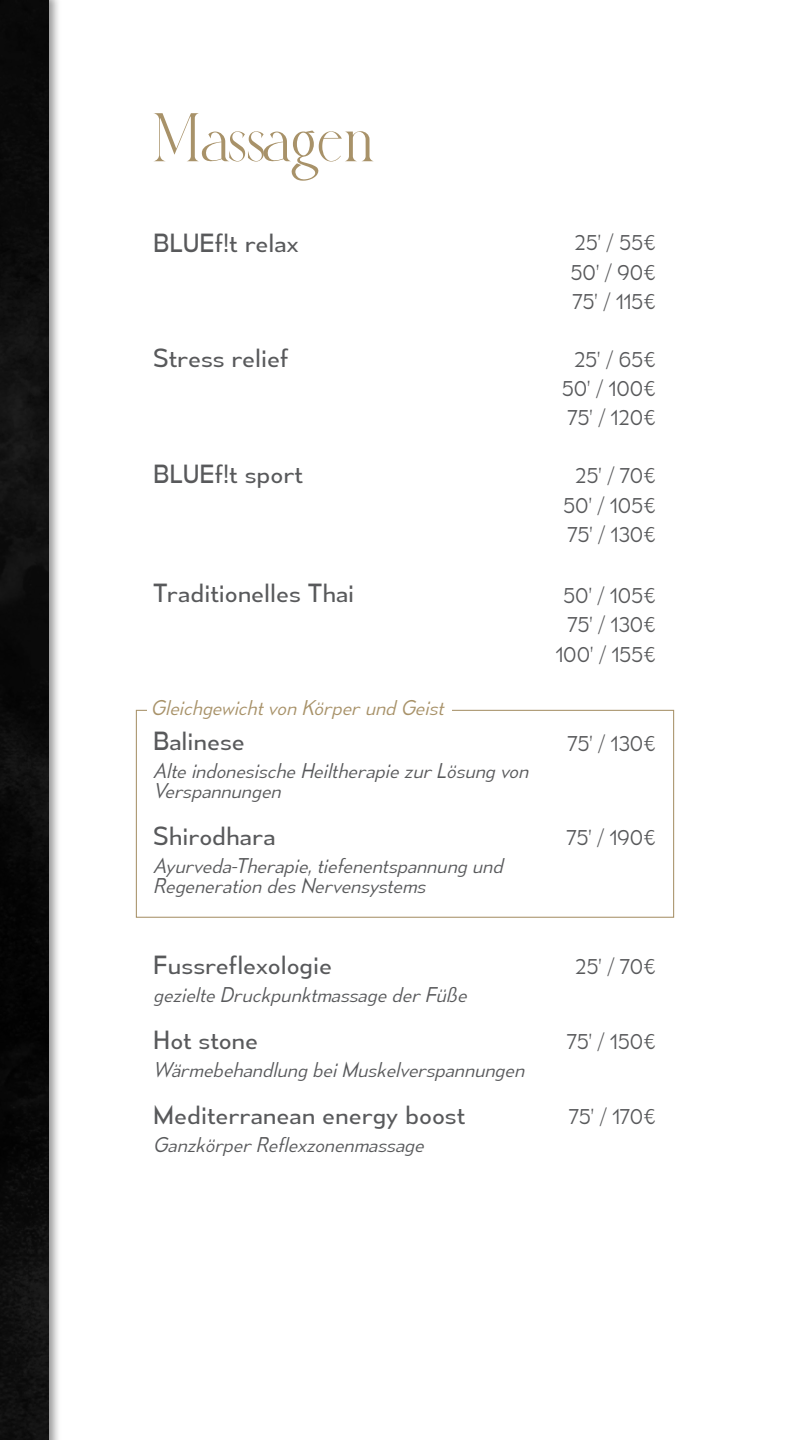
<style>
.page{position:relative;width:810px;height:1440px;background:#fff}
.page>*{position:absolute;margin:0;border:0;box-sizing:border-box;transform-origin:0 0}
.t1{font:55.5px "Balona";letter-spacing:-.045em;color:#a89269}
.t2{font:24px "Mesmerize Bk";color:#58595b}
.t3{font:italic 19.5px/20.2px "Mesmerize Lt";color:#58595b}
.t4{font:19.5px/29.2px "Mesmerize Lt";color:#58595b;text-align:justify}
.t5{font:italic 19.5px "Mesmerize Lt";color:#a89269}
</style>
<div class="page">
<div style="left:0;top:0;width:62px;height:1440px;background:#000;opacity:.42"></div>
<img style="left:0;top:0;width:49px;height:1440px">
<div style="left:136px;top:710px;width:538px;height:208px;border:1px solid #a89269"></div>
<div style="left:147px;top:708px;width:305px;height:5px;background:#fff"></div>
<h1 class="t1" style="left:153px;top:99px;width:225px">Massagen</h1>
<p class="t2" style="left:153px;top:228px;width:147px">BLUEf!t relax</p>
<p class="t2" style="left:153px;top:344px;width:137px">Stress relief</p>
<p class="t2" style="left:153px;top:459px;width:151px">BLUEf!t sport</p>
<p class="t2" style="left:153px;top:579px;width:202px">Traditionelles Thai</p>
<p class="t5" style="left:151px;top:696px;width:294px">Gleichgewicht von Körper und Geist</p>
<p class="t2" style="left:153px;top:726px;width:93px">Balinese</p>
<p class="t3" style="left:153px;top:760px;width:377px">Alte indonesische Heiltherapie zur Lösung von<br>Verspannungen</p>
<p class="t2" style="left:153px;top:822px;width:124px">Shirodhara</p>
<p class="t3" style="left:153px;top:855px;width:351px">Ayurveda-Therapie, tiefenentspannung und<br>Regeneration des Nervensystems</p>
<p class="t2" style="left:153px;top:951px;width:180px">Fussreflexologie</p>
<p class="t3" style="left:153px;top:984px;width:315px">gezielte Druckpunktmassage der Füße</p>
<p class="t2" style="left:153px;top:1026px;width:106px">Hot stone</p>
<p class="t3" style="left:153px;top:1059px;width:372px">Wärmebehandlung bei Muskelverspannungen</p>
<p class="t2" style="left:153px;top:1101px;width:313px">Mediterranean energy boost</p>
<p class="t3" style="left:153px;top:1134px;width:272px">Ganzkörper Reflexzonenmassage</p>
<p class="t4" style="left:571px;top:228px;width:88px">25’ / 55€ 50’ / 90€ 75’ / 115€</p>
<p class="t4" style="left:562px;top:345px;width:96px;text-indent:12px">25’ / 65€ 50’ / 100€ 75’ / 120€</p>
<p class="t4" style="left:563px;top:461px;width:95px;text-indent:12px">25’ / 70€ 50’ / 105€ 75’ / 130€</p>
<p class="t4" style="left:556px;top:581px;width:103px;text-align:center">50’ / 105€<br>75’ / 130€<br>100’ / 155€</p>
<p class="t4" style="left:567px;top:729px;width:91px">75’ / 130€</p>
<p class="t4" style="left:566px;top:822px;width:92px">75’ / 190€</p>
<p class="t4" style="left:575px;top:951px;width:83px">25’ / 70€</p>
<p class="t4" style="left:567px;top:1026px;width:91px">75’ / 150€</p>
<p class="t4" style="left:569px;top:1101px;width:89px">75’ / 170€</p>
</div>
